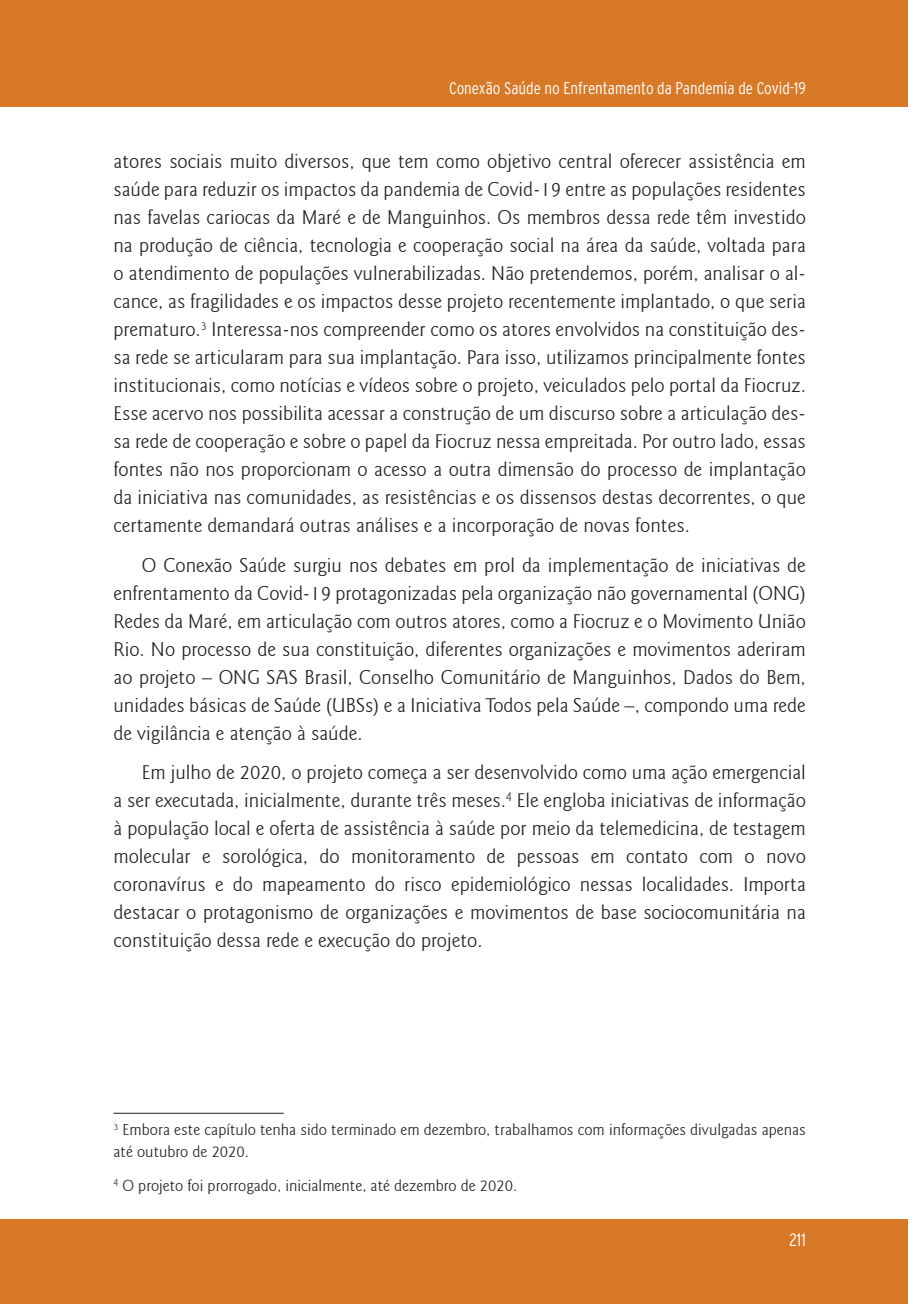
<style>
.page{position:relative;width:908px;height:1304px;background:#fff}
.page>*{position:absolute;margin:0;border:0;box-sizing:border-box;transform-origin:0 0}
.corpo_do_texto{font:300 20px/28px "Goudy Sans IT Cby BT";color:#231f20;text-align:justify}
.t1{font:300 condensed 18px "Interstate";color:#fff}
.t2{font:300 condensed 17px "Interstate";color:#fff}
.rodape{font:300 16px/22px "Goudy Sans IT Cby BT";color:#231f20}
</style>
<div class="page">
<div style="left:0;top:1219px;width:907px;height:85px;background:#d87928"></div>
<div style="left:0;top:0;width:907px;height:107px;background:#d87928"></div>
<hr style="left:113px;top:1113px;width:170px;height:1px;background:#231f20">
<p class="t2" style="left:449px;top:78px;width:358px">Conexão Saúde no Enfrentamento da Pandemia de Covid-19</p>
<p class="corpo_do_texto" style="left:113px;top:148px;width:693px">atores sociais muito diversos, que tem como objetivo central oferecer assistência em saúde para reduzir os impactos da pandemia de Covid-19 entre as populações residentes nas favelas cariocas da Maré e de Manguinhos. Os membros dessa rede têm investido na produção de ciência, tecnologia e cooperação social na área da saúde, voltada para o atendimento de populações vulnerabilizadas. Não pretendemos, porém, analisar o al&shy;cance, as fragilidades e os impactos desse projeto recentemente implantado, o que seria prematuro.<sup>3</sup> Interessa-nos compreender como os atores envolvidos na constituição des&shy;sa rede se articularam para sua implantação. Para isso, utilizamos principalmente fontes institucionais, como notícias e vídeos sobre o projeto, veiculados pelo portal da Fiocruz.<br>Esse acervo nos possibilita acessar a construção de um discurso sobre a articulação des&shy;sa rede de cooperação e sobre o papel da Fiocruz nessa empreitada. Por outro lado, essas fontes não nos proporcionam o acesso a outra dimensão do processo de implantação da iniciativa nas comunidades, as resistências e os dissensos destas decorrentes, o que certamente demandará outras análises e a incorporação de novas fontes.</p>
<p class="corpo_do_texto" style="left:113px;top:551px;width:693px;text-indent:28px">O Conexão Saúde surgiu nos debates em prol da implementação de iniciativas de enfrentamento da Covid-19 protagonizadas pela organização não governamental (ONG)<br>Redes da Maré, em articulação com outros atores, como a Fiocruz e o Movimento União Rio. No processo de sua constituição, diferentes organizações e movimentos aderiram ao projeto – ONG SAS Brasil, Conselho Comunitário de Manguinhos, Dados do Bem, unidades básicas de Saúde (UBSs) e a Iniciativa Todos pela Saúde –, compondo uma rede de vigilância e atenção à saúde.</p>
<p class="corpo_do_texto" style="left:113px;top:758px;width:693px;text-indent:28px">Em julho de 2020, o projeto começa a ser desenvolvido como uma ação emergencial a ser executada, inicialmente, durante três meses.<sup>4</sup> Ele engloba iniciativas de informação à população local e oferta de assistência à saúde por meio da telemedicina, de testagem molecular e sorológica, do monitoramento de pessoas em contato com o novo coronavírus e do mapeamento do risco epidemiológico nessas localidades. Importa destacar o protagonismo de organizações e movimentos de base sociocomunitária na constituição dessa rede e execução do projeto.</p>
<p class="rodape" style="left:113px;top:1119px;width:693px"><sup>3</sup> Embora este capítulo tenha sido terminado em dezembro, trabalhamos com informações divulgadas apenas até outubro de 2020.</p>
<p class="rodape" style="left:113px;top:1174px;width:405px"><sup>4</sup> O projeto foi prorrogado, inicialmente, até dezembro de 2020.</p>
<p class="t1" style="left:789px;top:1230px;width:18px">211</p>
</div>
